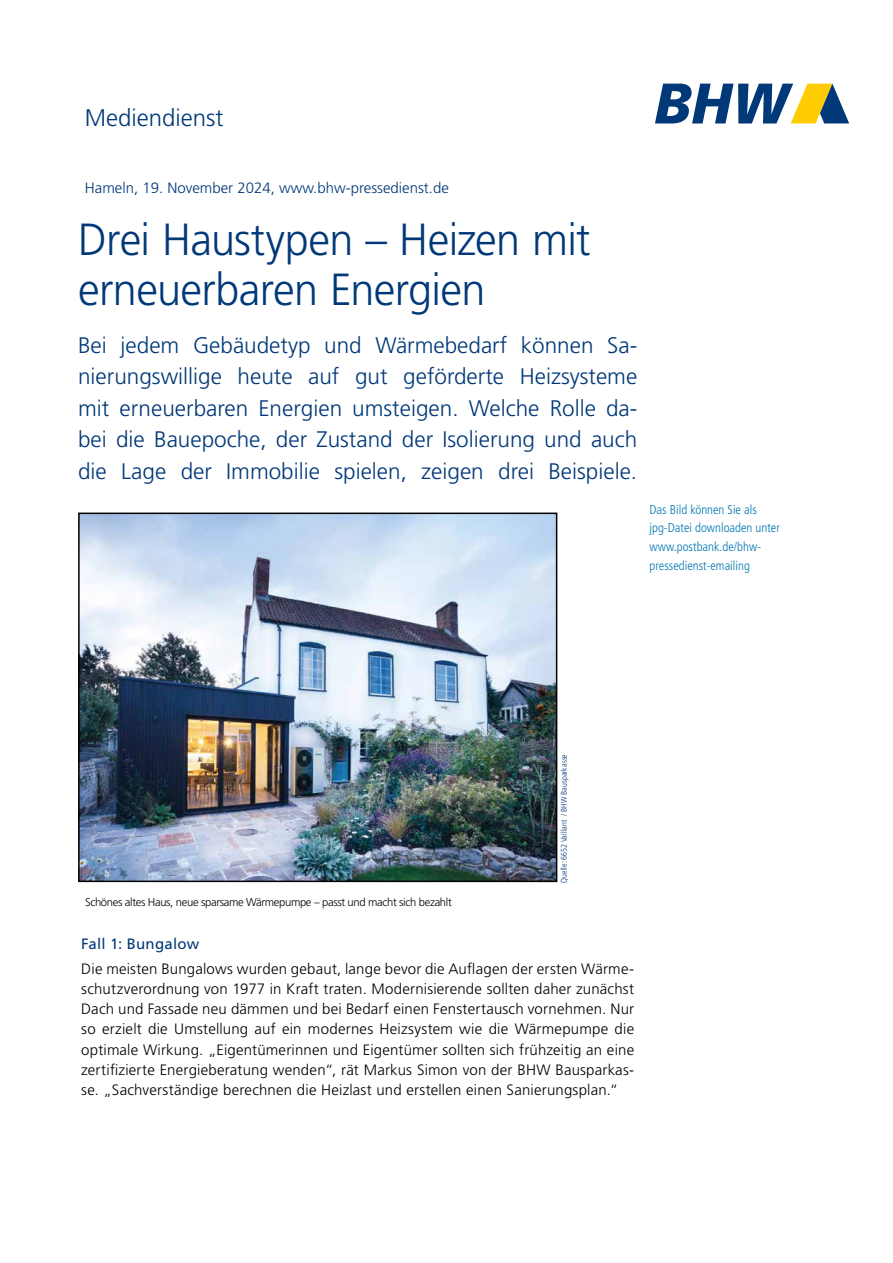
<style>
.page{position:relative;width:893px;height:1263px;background:#fff}
.page>*{position:absolute;margin:0;border:0;box-sizing:border-box;transform-origin:0 0}
.t1{font:300 45px/49.5px "Frutiger LT Std";letter-spacing:-.015em;color:#003878;scale:.96 1}
.t2{font:300 24px "Frutiger LT Std";color:#003878}
.t3{font:300 22.5px/31.5px "Frutiger LT Std";color:#003878;text-align:justify}
.t4{font:300 15px/20.2px "Frutiger LT Std";letter-spacing:.015em;color:#000;text-align:justify}
.t5{font:300 15px "Frutiger LT Std";color:#003878}
.t6{font:15px "Frutiger LT Std";letter-spacing:.01em;color:#003878}
.t7{font:300 condensed 12.75px/18.8px "Frutiger LT Std";color:#0077b3}
.t8{font:300 11.25px "Frutiger LT Std";letter-spacing:-.03em;color:#000}
.t9{font:300 condensed 8.25px "Frutiger LT Std";color:#003878}
</style>
<div class="page">
<svg style="left:655px;top:84px;width:194px;height:39px"></svg>
<img style="left:81px;top:516px;width:473px;height:363px">
<div style="left:78px;top:513px;width:479px;height:369px;border:2px solid #000"></div>
<h2 class="t2" style="left:85px;top:104px;width:140px">Mediendienst</h2>
<p class="t5" style="left:85px;top:179px;width:366px">Hameln, 19. November 2024, www.bhw-pressedienst.de</p>
<h1 class="t1" style="left:78px;top:215px;width:535px">Drei Haustypen – Heizen mit erneuerbaren Energien</h1>
<p class="t3" style="left:78px;top:329px;width:561px">Bei jedem Gebäudetyp und Wärmebedarf können Sa&shy;nierungswillige heute auf gut geförderte Heizsysteme mit erneuerbaren Energien umsteigen. Welche Rolle da&shy;bei die Bauepoche, der Zustand der Isolierung und auch die Lage der Immobilie spielen, zeigen drei Beispiele.</p>
<p class="t7" style="left:649px;top:500px;width:132px">Das Bild können Sie als jpg-Datei downloaden unter www.postbank.de/bhw&shy;pressedienst-emailing</p>
<p class="t8" style="left:85px;top:896px;width:368px">Schönes altes Haus, neue sparsame Wärmepumpe – passt und macht sich bezahlt</p>
<p class="t9" style="left:559px;top:882px;width:130px;rotate:-90deg">Quelle: 6652 Vaillant / BHW Bausparkasse</p>
<p class="t6" style="left:81px;top:935px;width:120px">Fall 1: Bungalow</p>
<p class="t4" style="left:81px;top:958px;width:554px">Die meisten Bungalows wurden gebaut, lange bevor die Auflagen der ersten Wärme&shy;schutzverordnung von 1977 in Kraft traten. Modernisierende sollten daher zunächst Dach und Fassade neu dämmen und bei Bedarf einen Fenstertausch vornehmen. Nur so erzielt die Umstellung auf ein modernes Heizsystem wie die Wärmepumpe die optimale Wirkung. „Eigentümerinnen und Eigentümer sollten sich frühzeitig an eine zertifizierte Energieberatung wenden“, rät Markus Simon von der BHW Bausparkas&shy;se. „Sachverständige berechnen die Heizlast und erstellen einen Sanierungsplan.“</p>
</div>
